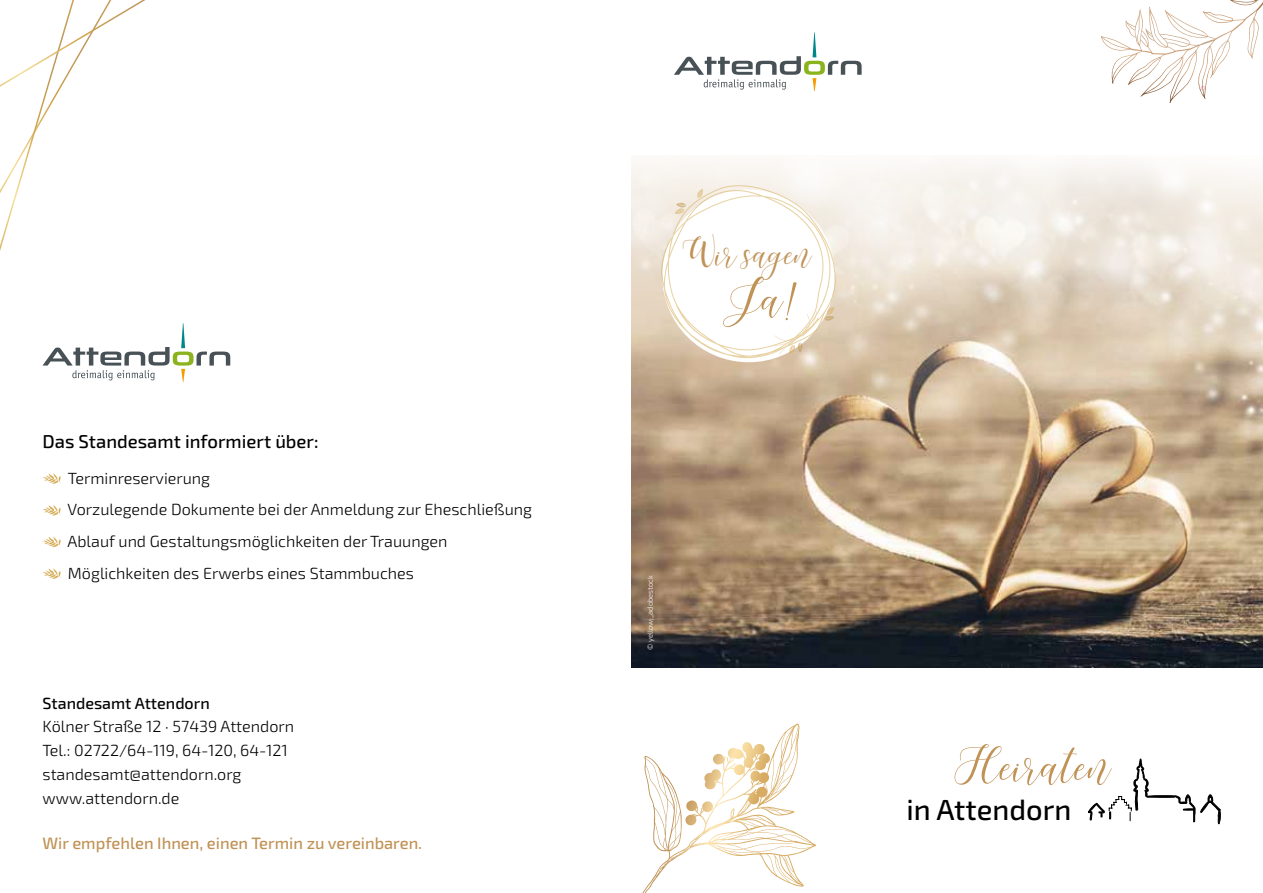
<style>
.page{position:relative;width:1263px;height:893px;background:#fff}
.page>*{position:absolute;margin:0;border:0;box-sizing:border-box;transform-origin:0 0}
.t1{font:55.5px "Maheisa Script";color:#c09255}
.t2{font:55.35px "Maheisa Script";color:#c09255}
.t3{font:41.7px "Maheisa Script";color:#c09255}
.t4{font:500 29.1px "Exo 2";color:#000}
.t5{font:500 18.6px "Exo 2";color:#000}
.t6{font:500 16.5px "Exo 2";color:#c09255}
.t7{font:300 16.2px/31.7px "Exo 2";color:#000}
.t8{font:500 16.2px "Exo 2";color:#000}
.t9{font:300 7.5px "Exo 2";color:#fff}
</style>
<div class="page">
<svg style="left:1088px;top:759px;width:132px;height:65px"></svg>
<svg style="left:0;top:0;width:145px;height:251px"></svg>
<svg style="left:712px;top:724px;width:85px;height:82px"></svg>
<svg style="left:1201px;top:86px;width:4px;height:4px"></svg>
<svg style="left:1145px;top:0;width:116px;height:45px"></svg>
<svg style="left:42px;top:473px;width:19px;height:11px"></svg>
<svg style="left:42px;top:505px;width:19px;height:11px"></svg>
<svg style="left:42px;top:537px;width:19px;height:10px"></svg>
<svg style="left:42px;top:568px;width:19px;height:11px"></svg>
<svg style="left:674px;top:32px;width:188px;height:60px"></svg>
<svg style="left:43px;top:323px;width:187px;height:59px"></svg>
<img style="left:631px;top:161px;width:632px;height:507px">
<svg style="left:660px;top:184px;width:176px;height:175px"></svg>
<p class="t5" style="left:43px;top:428px;width:278px">Das Standesamt informiert über:</p>
<p class="t7" style="left:68px;top:462px;width:466px">Terminreservierung<br>Vorzulegende Dokumente bei der Anmeldung zur Eheschließung Ablauf und Gestaltungsmöglichkeiten der Trauungen Möglichkeiten des Erwerbs eines Stammbuches</p>
<p class="t8" style="left:43px;top:691px;width:169px">Standesamt Attendorn</p>
<p class="t7" style="left:43px;top:714px;width:253px;line-height:23.7px">Kölner Straße 12 · 57439 Attendorn<br>Tel.: 02722/64-119, 64-120, 64-121 standesamt@attendorn.org www.attendorn.de</p>
<p class="t6" style="left:43px;top:831px;width:381px">Wir empfehlen Ihnen, einen Termin zu vereinbaren.</p>
<h3 class="t3" style="left:682px;top:229px;width:131px">Wir sagen</h3>
<h1 class="t1" style="left:729px;top:266px;width:71px">Ja!</h1>
<p class="t9" style="left:645px;top:650px;width:76px;rotate:-90deg">© yellowj_adobestock</p>
<h2 class="t2" style="left:953px;top:733px;width:159px">Heiraten</h2>
<h3 class="t4" style="left:906px;top:789px;width:167px">in Attendorn</h3>
</div>
